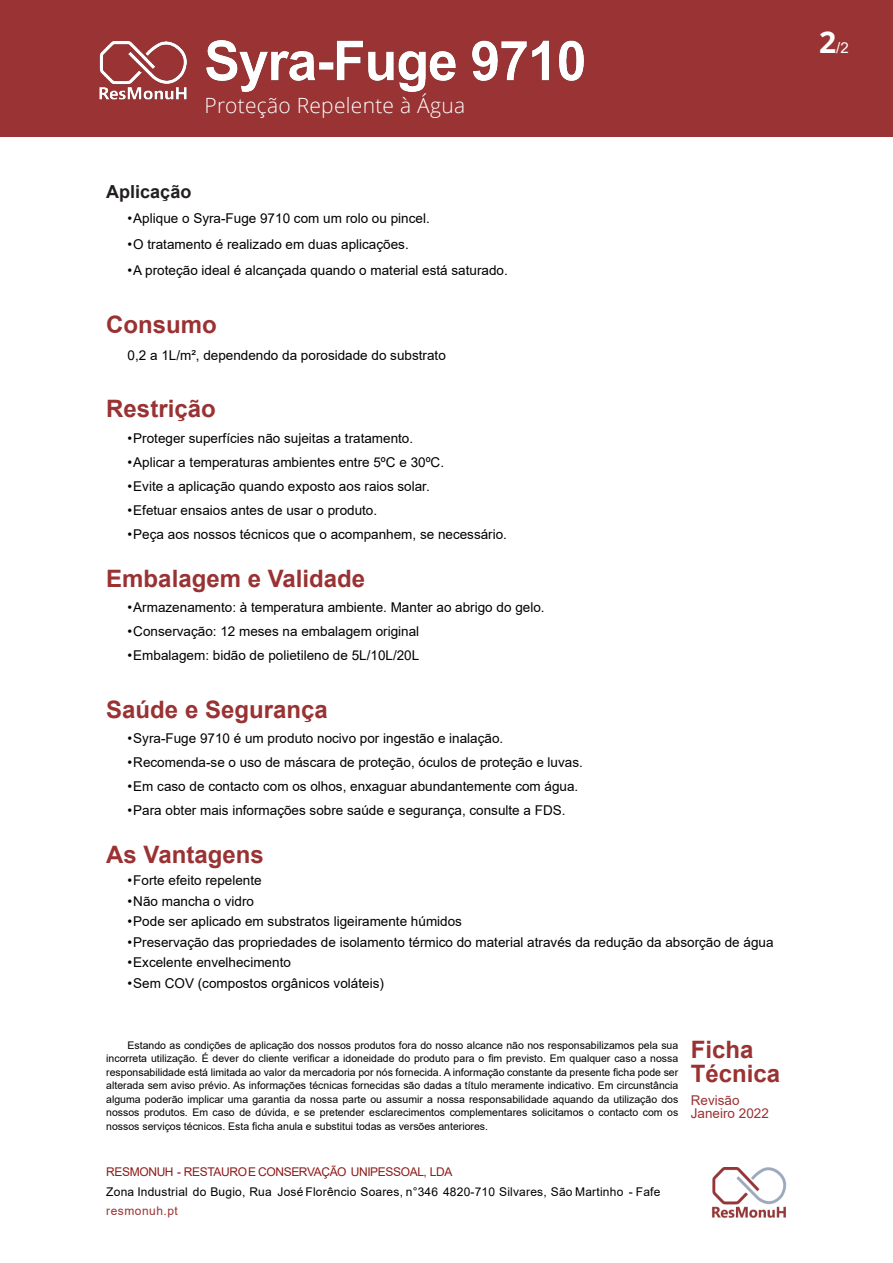
<style>
.page{position:relative;width:893px;height:1263px;background:#fff}
.page>*{position:absolute;margin:0;border:0;box-sizing:border-box;transform-origin:0 0}
.t1{font:700 24px/23.7px "Arial";color:#9a3233}
.t2{font:300 21px "Open Sans";letter-spacing:.015em;color:#fff}
.t3{font:700 18px "Arial";color:#231f20}
.t4{font:15px "Arial";color:#fff}
.t5{font:13.5px "Arial";color:#000}
.t6{font:13.5px/13.5px "Arial";color:#9a3233}
.t7{font:12px "Arial";letter-spacing:.015em;color:#000}
.t8{font:12px "Arial";letter-spacing:-.03em;color:#8d1b1a}
.t9{font:12px "Arial";letter-spacing:.04em;color:#9a3233}
.t10{font:10.5px/13.5px "Arial";color:#000;text-align:justify}
.s1{font-family:"Open Sans";font-weight:700;font-size:30px}
</style>
<div class="page">
<div style="left:0;top:0;width:893px;height:137px;background:#993334"></div>
<img style="left:712px;top:1168px;width:75px;height:50px">
<img style="left:99px;top:41px;width:88px;height:59px">
<img style="left:207px;top:40px;width:377px;height:51px">
<h2 class="t2" style="left:205px;top:97px;width:262px">Proteção Repelente à Água</h2>
<h3 class="t3" style="left:106px;top:185px;width:87px">Aplicação</h3>
<p class="t5" style="left:128px;top:213px;width:304px">•Aplique o Syra-Fuge 9710 com um rolo ou pincel.</p>
<p class="t5" style="left:128px;top:239px;width:283px">•O tratamento é realizado em duas aplicações.</p>
<p class="t5" style="left:128px;top:265px;width:382px">•A proteção ideal é alcançada quando o material está saturado.</p>
<h1 class="t1" style="left:106px;top:314px;width:112px">Consumo</h1>
<p class="t5" style="left:128px;top:350px;width:320px">0,2 a 1L/m², dependendo da porosidade do substrato</p>
<h1 class="t1" style="left:106px;top:399px;width:111px">Restrição</h1>
<p class="t5" style="left:128px;top:433px;width:287px">•Proteger superfícies não sujeitas a tratamento.</p>
<p class="t5" style="left:128px;top:457px;width:318px">•Aplicar a temperaturas ambientes entre 5ºC e 30ºC.</p>
<p class="t5" style="left:128px;top:481px;width:304px">•Evite a aplicação quando exposto aos raios solar.</p>
<p class="t5" style="left:128px;top:505px;width:251px">•Efetuar ensaios antes de usar o produto.</p>
<p class="t5" style="left:128px;top:529px;width:381px">•Peça aos nossos técnicos que o acompanhem, se necessário.</p>
<h1 class="t1" style="left:106px;top:569px;width:260px">Embalagem e Validade</h1>
<p class="t5" style="left:128px;top:602px;width:419px">•Armazenamento: à temperatura ambiente. Manter ao abrigo do gelo.</p>
<p class="t5" style="left:128px;top:626px;width:293px">•Conservação: 12 meses na embalagem original</p>
<p class="t5" style="left:128px;top:650px;width:293px">•Embalagem: bidão de polietileno de 5L/10L/20L</p>
<h1 class="t1" style="left:106px;top:699px;width:223px">Saúde e Segurança</h1>
<p class="t5" style="left:128px;top:733px;width:377px">•Syra-Fuge 9710 é um produto nocivo por ingestão e inalação.</p>
<p class="t5" style="left:128px;top:757px;width:457px">•Recomenda-se o uso de máscara de proteção, óculos de proteção e luvas.</p>
<p class="t5" style="left:128px;top:781px;width:452px">•Em caso de contacto com os olhos, enxaguar abundantemente com água.</p>
<p class="t5" style="left:128px;top:805px;width:439px">•Para obter mais informações sobre saúde e segurança, consulte a FDS.</p>
<h1 class="t1" style="left:106px;top:845px;width:159px">As Vantagens</h1>
<p class="t5" style="left:128px;top:875px;width:136px">•Forte efeito repelente</p>
<p class="t5" style="left:128px;top:896px;width:128px">•Não mancha o vidro</p>
<p class="t5" style="left:128px;top:916px;width:336px">•Pode ser aplicado em substratos ligeiramente húmidos</p>
<p class="t5" style="left:128px;top:937px;width:647px">•Preservação das propriedades de isolamento térmico do material através da redução da absorção de água</p>
<p class="t5" style="left:128px;top:957px;width:165px">•Excelente envelhecimento</p>
<p class="t5" style="left:128px;top:978px;width:258px">•Sem COV (compostos orgânicos voláteis)</p>
<p class="t10" style="left:106px;top:1039px;width:573px;text-indent:21px">Estando as condições de aplicação dos nossos produtos fora do nosso alcance não nos responsabilizamos pela sua incorreta utilização. É dever do cliente verificar a idoneidade do produto para o fim previsto. Em qualquer caso a nossa responsabilidade está limitada ao valor da mercadoria por nós fornecida. A informação constante da presente ficha pode ser alterada sem aviso prévio. As informações técnicas fornecidas são dadas a título meramente indicativo. Em circunstância alguma poderão implicar uma garantia da nossa parte ou assumir a nossa responsabilidade aquando da utilização dos nossos produtos. Em caso de dúvida, e se pretender esclarecimentos complementares solicitamos o contacto com os nossos serviços técnicos. Esta ficha anula e substitui todas as versões anteriores.</p>
<h1 class="t1" style="left:691px;top:1040px;width:91px">Ficha<br>Técnica</h1>
<p class="t6" style="left:691px;top:1094px;width:80px">Revisão<br>Janeiro 2022</p>
<p class="t8" style="left:106px;top:1168px;width:348px">RESMONUH - RESTAUROE CONSERVAÇÃO UNIPESSOAL, LDA</p>
<p class="t7" style="left:106px;top:1187px;width:556px">Zona Industrial do Bugio, Rua José Florêncio Soares, n°346 4820-710 Silvares, São Martinho - Fafe</p>
<p class="t9" style="left:106px;top:1207px;width:73px">resmonuh.pt</p>
<p class="t4" style="left:819px;top:42px;width:31px"><span class="s1">2</span>/2</p>
</div>
